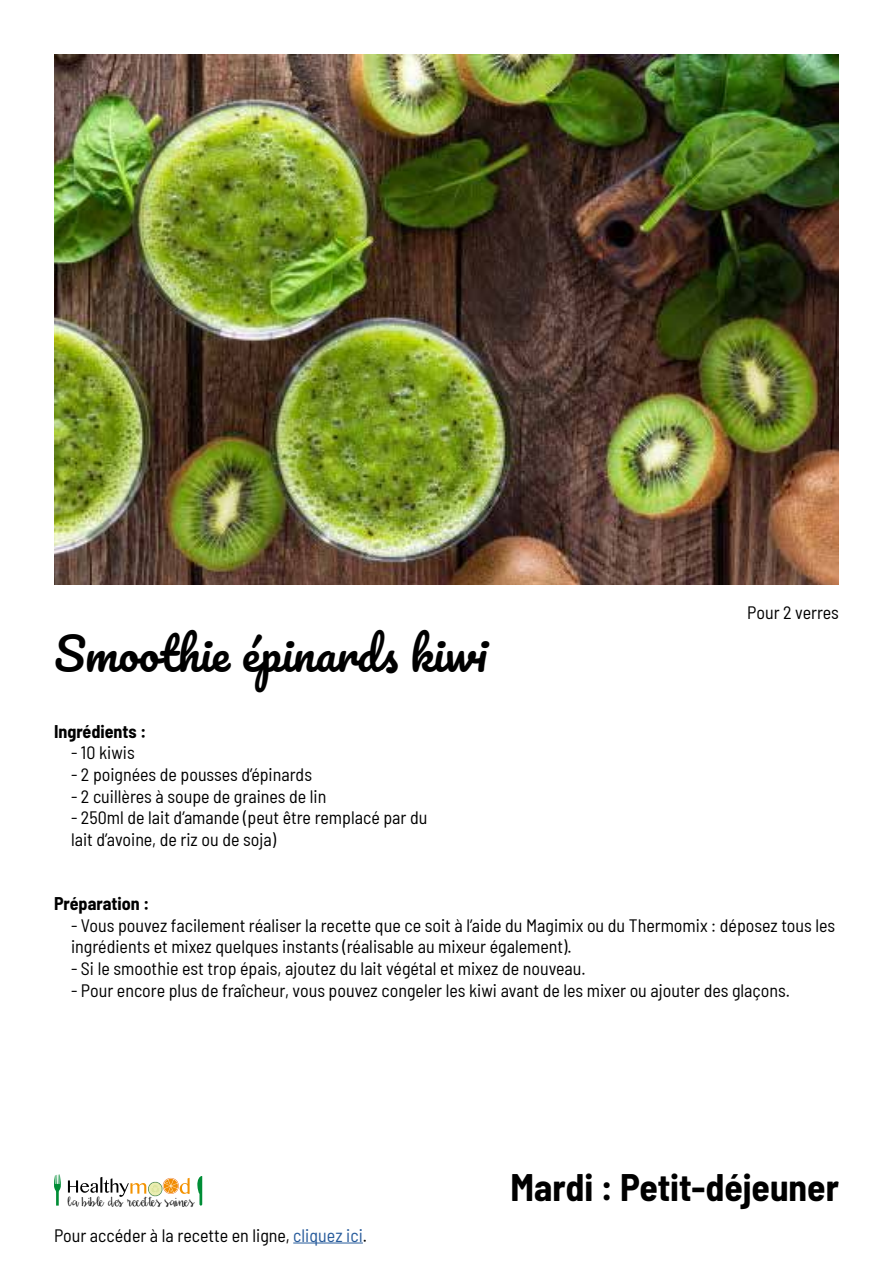
<style>
.page{position:relative;width:893px;height:1263px;background:#fff}
.page>*{position:absolute;margin:0;border:0;box-sizing:border-box;transform-origin:0 0}
.t1{font:45px "Pacifico";color:#000}
.t2{font:700 semi-condensed 37.5px "Barlow";color:#000}
.t3{font:semi-condensed 18px/21.6px "Barlow";color:#000}
.t4{font:700 semi-condensed 18px "Barlow";color:#000}
.t5{font:13.8px "Daydreamer";color:#000}
.s1{color:#275b9b}
</style>
<div class="page">
<img style="left:54px;top:54px;width:785px;height:531px">
<svg style="left:54px;top:1174px;width:7px;height:31px"></svg>
<svg style="left:68px;top:1177px;width:122px;height:20px"></svg>
<svg style="left:197px;top:1176px;width:5px;height:29px"></svg>
<hr style="left:293px;top:1242px;width:70px;height:1px;background:#275b9b">
<h1 class="t1" style="left:54px;top:630px;width:435px">Smoothie épinards kiwi</h1>
<p class="t4" style="left:54px;top:718px;width:94px">Ingrédients :</p>
<p class="t3" style="left:71px;top:741px;width:65px">- 10 kiwis</p>
<p class="t3" style="left:71px;top:762px;width:243px">- 2 poignées de pousses d’épinards</p>
<p class="t3" style="left:71px;top:784px;width:257px">- 2 cuillères à soupe de graines de lin</p>
<p class="t3" style="left:71px;top:805px;width:358px">- 250ml de lait d’amande (peut être remplacé par du lait d’avoine, de riz ou de soja)</p>
<p class="t3" style="left:747px;top:600px;width:93px">Pour 2 verres</p>
<p class="t4" style="left:54px;top:891px;width:97px">Préparation :</p>
<p class="t3" style="left:71px;top:913px;width:766px">- Vous pouvez facilement réaliser la recette que ce soit à l’aide du Magimix ou du Thermomix : déposez tous les ingrédients et mixez quelques instants (réalisable au mixeur également).</p>
<p class="t3" style="left:71px;top:956px;width:516px">- Si le smoothie est trop épais, ajoutez du lait végétal et mixez de nouveau.</p>
<p class="t3" style="left:71px;top:978px;width:721px">- Pour encore plus de fraîcheur, vous pouvez congeler les kiwi avant de les mixer ou ajouter des glaçons.</p>
<p class="t5" style="left:68px;top:1193px;width:128px">la bible des recettes saines</p>
<p class="t3" style="left:54px;top:1223px;width:315px">Pour accéder à la recette en ligne, <span class="s1">cliquez ici</span>.</p>
<h2 class="t2" style="left:511px;top:1160px;width:330px">Mardi : Petit-déjeuner</h2>
</div>
